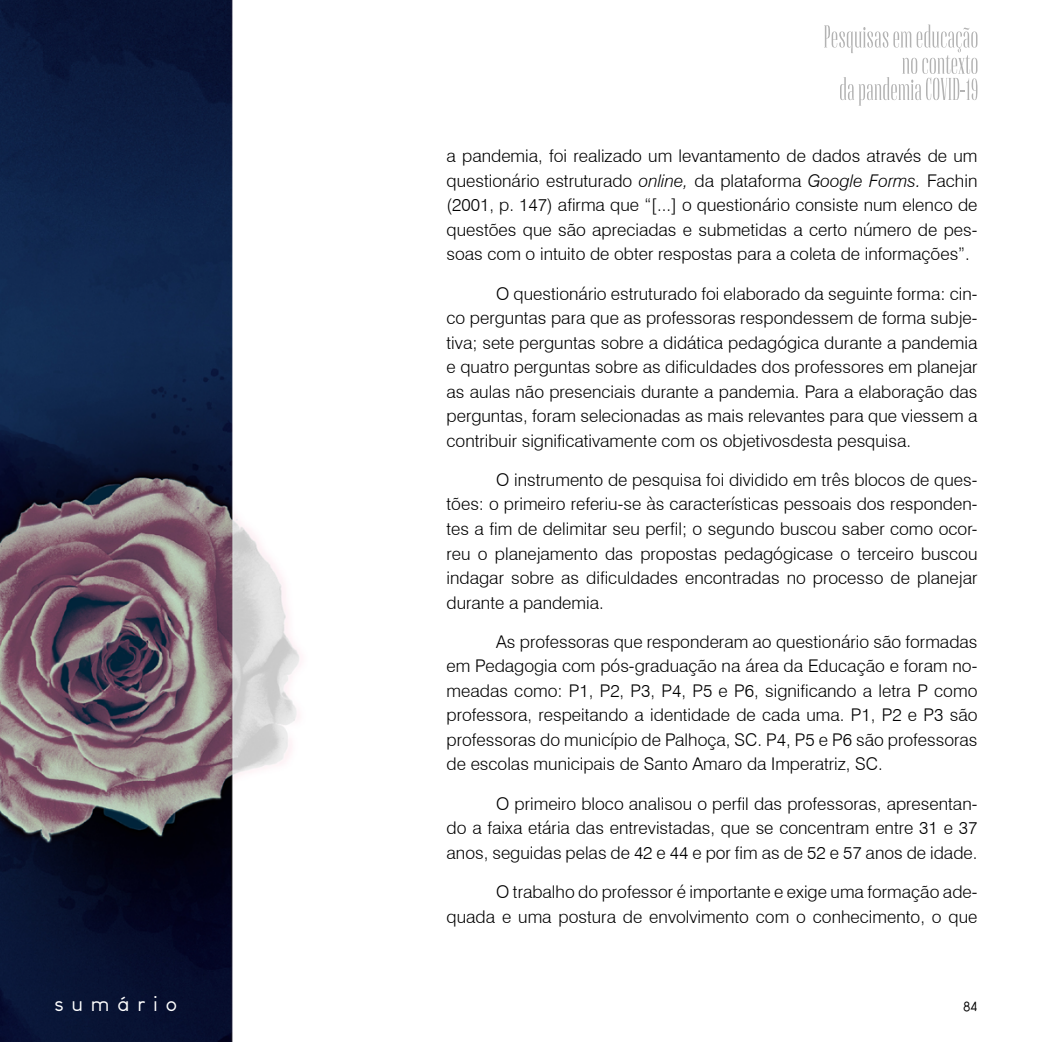
<style>
.page{position:relative;width:1042px;height:1042px;background:#fff}
.page>*{position:absolute;margin:0;border:0;box-sizing:border-box;transform-origin:0 0}
.t1{font:21px "Louis George Cafe";letter-spacing:.375em;color:#fff}
.t2{font:300 17.5px/24.5px "Swiss 721 BT";color:#000;text-align:justify}
.t3{font:14px "Louis George Cafe";color:#000}
.s1{font-style:italic}
</style>
<div class="page">
<img style="left:0;top:0;width:301px;height:1042px">
<svg style="left:824px;top:25px;width:153px;height:81px"></svg>
<p class="t2" style="left:446px;top:144px;width:532px">a pandemia, foi realizado um levantamento de dados através de um questionário estruturado <span class="s1">online,</span> da plataforma <span class="s1">Google Forms.</span> Fachin (2001, p. 147) afirma que “[...] o questionário consiste num elenco de questões que são apreciadas e submetidas a certo número de pes&shy;soas com o intuito de obter respostas para a coleta de informações”.</p>
<p class="t2" style="left:446px;top:281px;width:532px;text-indent:50px">O questionário estruturado foi elaborado da seguinte forma: cin&shy;co perguntas para que as professoras respondessem de forma subje&shy;tiva; sete perguntas sobre a didática pedagógica durante a pandemia e quatro perguntas sobre as dificuldades dos professores em planejar as aulas não presenciais durante a pandemia. Para a elaboração das perguntas, foram selecionadas as mais relevantes para que viessem a contribuir significativamente com os objetivosdesta pesquisa.</p>
<p class="t2" style="left:446px;top:467px;width:532px;text-indent:50px">O instrumento de pesquisa foi dividido em três blocos de ques&shy;tões: o primeiro referiu-se às características pessoais dos responden&shy;tes a fim de delimitar seu perfil; o segundo buscou saber como ocor&shy;reu o planejamento das propostas pedagógicase o terceiro buscou indagar sobre as dificuldades encontradas no processo de planejar durante a pandemia.</p>
<p class="t2" style="left:446px;top:629px;width:532px;text-indent:50px">As professoras que responderam ao questionário são formadas em Pedagogia com pós-graduação na área da Educação e foram no&shy;meadas como: P1, P2, P3, P4, P5 e P6, significando a letra P como professora, respeitando a identidade de cada uma. P1, P2 e P3 são professoras do município de Palhoça, SC. P4, P5 e P6 são professoras de escolas municipais de Santo Amaro da Imperatriz, SC.</p>
<p class="t2" style="left:446px;top:791px;width:532px;text-indent:50px">O primeiro bloco analisou o perfil das professoras, apresentan&shy;do a faixa etária das entrevistadas, que se concentram entre 31 e 37 anos, seguidas pelas de 42 e 44 e por fim as de 52 e 57 anos de idade.</p>
<p class="t2" style="left:446px;top:879px;width:532px;text-align:right">O trabalho do professor é importante e exige uma formação ade&shy;quada e uma postura de envolvimento com o conhecimento, o que</p>
<p class="t1" style="left:54px;top:991px;width:124px">sumário</p>
<p class="t3" style="left:963px;top:997px;width:16px">84</p>
</div>
